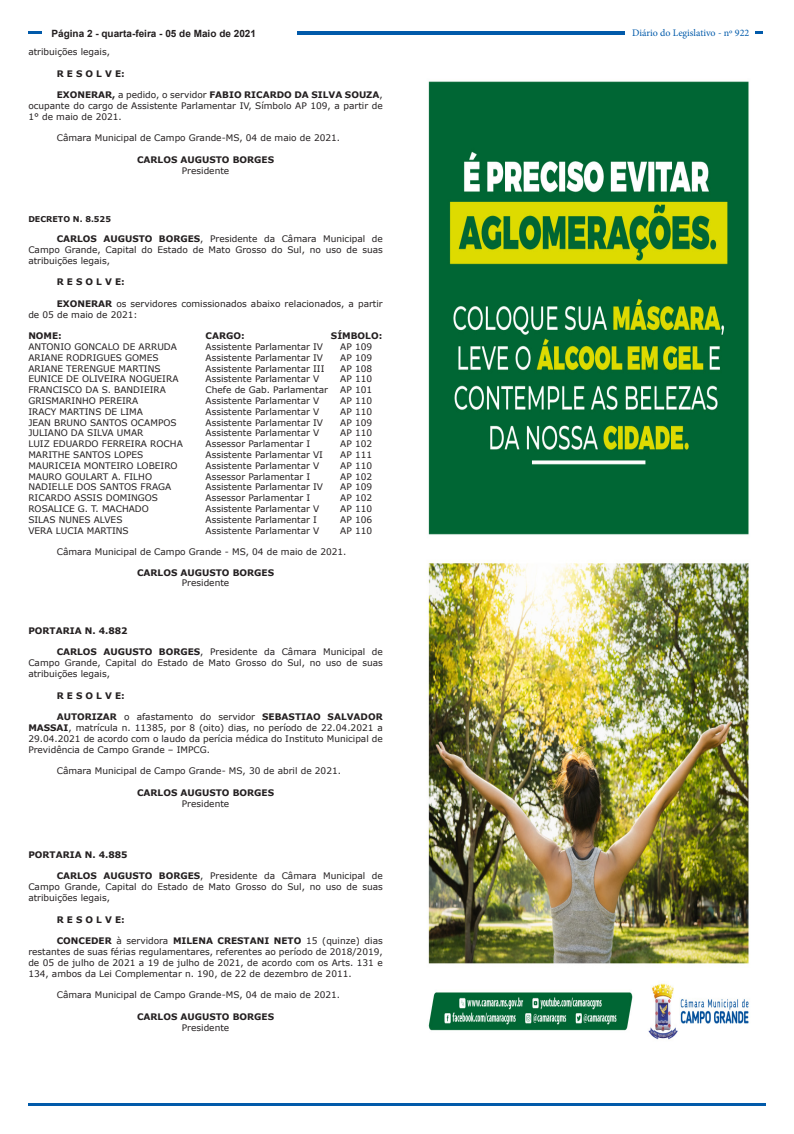
<style>
.page{position:relative;width:794px;height:1134px;background:#fff}
.page>*{position:absolute;margin:0;border:0;box-sizing:border-box;transform-origin:0 0}
.t1{font:700 10px "Arial";color:#231f20}
.t2{font:10px "Minion Pro";color:#015aaa}
.t3{font:9px/10.8px "Verdana";color:#231f20;text-align:justify}
.t4{font:700 9px "Verdana";color:#231f20}
.t5{font:700 8px "Verdana";color:#231f20}
.s1{font-weight:700}
</style>
<div class="page">
<svg style="left:28px;top:31px;width:13px;height:3px"></svg>
<hr style="left:28px;top:1103px;width:737px;height:3px;background:#015aaa">
<svg style="left:755px;top:31px;width:8px;height:3px"></svg>
<hr style="left:297px;top:31px;width:328px;height:3px;background:#015aaa">
<img style="left:428px;top:81px;width:321px;height:959px">
<p class="t1" style="left:51px;top:26px;width:206px">Página 2 - quarta-feira - 05 de Maio de 2021</p>
<p class="t2" style="left:632px;top:26px;width:119px">Diário do Legislativo - nº 922</p>
<p class="t3" style="left:28px;top:46px;width:83px">atribuições legais,</p>
<p class="t4" style="left:57px;top:67px;width:70px">R E S O L V E:</p>
<p class="t3" style="left:28px;top:90px;width:356px;text-indent:28px"><span class="s1">EXONERAR,</span> a pedido, o servidor <span class="s1">FABIO RICARDO DA SILVA SOUZA</span>, ocupante do cargo de Assistente Parlamentar IV, Símbolo AP 109, a partir de 1° de maio de 2021.</p>
<p class="t3" style="left:57px;top:133px;width:285px">Câmara Municipal de Campo Grande-MS, 04 de maio de 2021.</p>
<p class="t4" style="left:137px;top:153px;width:138px">CARLOS AUGUSTO BORGES</p>
<p class="t3" style="left:182px;top:165px;width:49px">Presidente</p>
<p class="t5" style="left:28px;top:213px;width:84px">DECRETO N. 8.525</p>
<p class="t3" style="left:28px;top:233px;width:356px;text-indent:28px"><span class="s1">CARLOS AUGUSTO BORGES</span>, Presidente da Câmara Municipal de Campo Grande, Capital do Estado de Mato Grosso do Sul, no uso de suas atribuições legais,</p>
<p class="t4" style="left:57px;top:276px;width:70px">R E S O L V E:</p>
<p class="t3" style="left:28px;top:298px;width:356px;text-indent:28px"><span class="s1">EXONERAR</span> os servidores comissionados abaixo relacionados, a partir de 05 de maio de 2021:</p>
<p class="t4" style="left:28px;top:330px;width:35px">NOME:</p>
<p class="t4" style="left:206px;top:330px;width:41px">CARGO:</p>
<p class="t4" style="left:331px;top:330px;width:53px">SÍMBOLO:</p>
<p class="t3" style="left:28px;top:341px;width:150px">ANTONIO GONCALO DE ARRUDA</p>
<p class="t3" style="left:206px;top:341px;width:119px">Assistente Parlamentar IV</p>
<p class="t3" style="left:340px;top:341px;width:33px">AP 109</p>
<p class="t3" style="left:28px;top:352px;width:132px">ARIANE RODRIGUES GOMES</p>
<p class="t3" style="left:206px;top:352px;width:119px">Assistente Parlamentar IV</p>
<p class="t3" style="left:340px;top:352px;width:33px">AP 109</p>
<p class="t3" style="left:28px;top:363px;width:134px">ARIANE TERENGUE MARTINS</p>
<p class="t3" style="left:206px;top:363px;width:120px">Assistente Parlamentar III</p>
<p class="t3" style="left:340px;top:363px;width:33px">AP 108</p>
<p class="t3" style="left:28px;top:374px;width:152px">EUNICE DE OLIVEIRA NOGUEIRA</p>
<p class="t3" style="left:206px;top:374px;width:115px">Assistente Parlamentar V</p>
<p class="t3" style="left:340px;top:374px;width:33px">AP 110</p>
<p class="t3" style="left:28px;top:384px;width:139px">FRANCISCO DA S. BANDIEIRA</p>
<p class="t3" style="left:206px;top:384px;width:124px">Chefe de Gab. Parlamentar</p>
<p class="t3" style="left:340px;top:384px;width:33px">AP 101</p>
<p class="t3" style="left:28px;top:395px;width:111px">GRISMARINHO PEREIRA</p>
<p class="t3" style="left:206px;top:395px;width:115px">Assistente Parlamentar V</p>
<p class="t3" style="left:340px;top:395px;width:33px">AP 110</p>
<p class="t3" style="left:28px;top:406px;width:116px">IRACY MARTINS DE LIMA</p>
<p class="t3" style="left:206px;top:406px;width:115px">Assistente Parlamentar V</p>
<p class="t3" style="left:340px;top:406px;width:33px">AP 110</p>
<p class="t3" style="left:28px;top:417px;width:150px">JEAN BRUNO SANTOS OCAMPOS</p>
<p class="t3" style="left:206px;top:417px;width:119px">Assistente Parlamentar IV</p>
<p class="t3" style="left:340px;top:417px;width:33px">AP 109</p>
<p class="t3" style="left:28px;top:428px;width:117px">JULIANO DA SILVA UMAR</p>
<p class="t3" style="left:206px;top:428px;width:115px">Assistente Parlamentar V</p>
<p class="t3" style="left:340px;top:428px;width:33px">AP 110</p>
<p class="t3" style="left:28px;top:438px;width:156px">LUIZ EDUARDO FERREIRA ROCHA</p>
<p class="t3" style="left:206px;top:438px;width:106px">Assessor Parlamentar I</p>
<p class="t3" style="left:340px;top:438px;width:33px">AP 102</p>
<p class="t3" style="left:28px;top:449px;width:116px">MARITHE SANTOS LOPES</p>
<p class="t3" style="left:206px;top:449px;width:119px">Assistente Parlamentar VI</p>
<p class="t3" style="left:340px;top:449px;width:33px">AP 111</p>
<p class="t3" style="left:28px;top:460px;width:151px">MAURICEIA MONTEIRO LOBEIRO</p>
<p class="t3" style="left:206px;top:460px;width:115px">Assistente Parlamentar V</p>
<p class="t3" style="left:340px;top:460px;width:33px">AP 110</p>
<p class="t3" style="left:28px;top:471px;width:125px">MAURO GOULART A. FILHO</p>
<p class="t3" style="left:206px;top:471px;width:106px">Assessor Parlamentar I</p>
<p class="t3" style="left:340px;top:471px;width:33px">AP 102</p>
<p class="t3" style="left:28px;top:482px;width:144px">NADIELLE DOS SANTOS FRAGA</p>
<p class="t3" style="left:206px;top:482px;width:119px">Assistente Parlamentar IV</p>
<p class="t3" style="left:340px;top:482px;width:33px">AP 109</p>
<p class="t3" style="left:28px;top:492px;width:131px">RICARDO ASSIS DOMINGOS</p>
<p class="t3" style="left:206px;top:492px;width:106px">Assessor Parlamentar I</p>
<p class="t3" style="left:340px;top:492px;width:33px">AP 102</p>
<p class="t3" style="left:28px;top:503px;width:122px">ROSALICE G. T. MACHADO</p>
<p class="t3" style="left:206px;top:503px;width:115px">Assistente Parlamentar V</p>
<p class="t3" style="left:340px;top:503px;width:33px">AP 110</p>
<p class="t3" style="left:28px;top:514px;width:96px">SILAS NUNES ALVES</p>
<p class="t3" style="left:206px;top:514px;width:113px">Assistente Parlamentar I</p>
<p class="t3" style="left:340px;top:514px;width:33px">AP 106</p>
<p class="t3" style="left:28px;top:525px;width:102px">VERA LUCIA MARTINS</p>
<p class="t3" style="left:206px;top:525px;width:115px">Assistente Parlamentar V</p>
<p class="t3" style="left:340px;top:525px;width:33px">AP 110</p>
<p class="t3" style="left:57px;top:546px;width:291px">Câmara Municipal de Campo Grande - MS, 04 de maio de 2021.</p>
<p class="t4" style="left:137px;top:566px;width:138px">CARLOS AUGUSTO BORGES</p>
<p class="t3" style="left:182px;top:578px;width:49px">Presidente</p>
<p class="t4" style="left:28px;top:624px;width:101px">PORTARIA N. 4.882</p>
<p class="t3" style="left:28px;top:647px;width:356px;text-indent:28px"><span class="s1">CARLOS AUGUSTO BORGES</span>, Presidente da Câmara Municipal de Campo Grande, Capital do Estado de Mato Grosso do Sul, no uso de suas atribuições legais,</p>
<p class="t4" style="left:57px;top:689px;width:70px">R E S O L V E:</p>
<p class="t3" style="left:28px;top:711px;width:356px;text-indent:28px"><span class="s1">AUTORIZAR</span> o afastamento do servidor <span class="s1">SEBASTIAO SALVADOR MASSAI</span>, matrícula n. 11385, por 8 (oito) dias, no período de 22.04.2021 a 29.04.2021 de acordo com o laudo da perícia médica do Instituto Municipal de Previdência de Campo Grande – IMPCG.</p>
<p class="t3" style="left:57px;top:765px;width:286px">Câmara Municipal de Campo Grande- MS, 30 de abril de 2021.</p>
<p class="t4" style="left:137px;top:786px;width:138px">CARLOS AUGUSTO BORGES</p>
<p class="t3" style="left:182px;top:798px;width:49px">Presidente</p>
<p class="t4" style="left:28px;top:848px;width:101px">PORTARIA N. 4.885</p>
<p class="t3" style="left:28px;top:871px;width:356px;text-indent:28px"><span class="s1">CARLOS AUGUSTO BORGES</span>, Presidente da Câmara Municipal de Campo Grande, Capital do Estado de Mato Grosso do Sul, no uso de suas atribuições legais,</p>
<p class="t4" style="left:57px;top:913px;width:70px">R E S O L V E:</p>
<p class="t3" style="left:28px;top:935px;width:356px;text-indent:28px"><span class="s1">CONCEDER</span> à servidora <span class="s1">MILENA CRESTANI NETO</span> 15 (quinze) dias restantes de suas férias regulamentares, referentes ao período de 2018/2019, de 05 de julho de 2021 a 19 de julho de 2021, de acordo com os Arts. 131 e 134, ambos da Lei Complementar n. 190, de 22 de dezembro de 2011.</p>
<p class="t3" style="left:57px;top:989px;width:285px">Câmara Municipal de Campo Grande-MS, 04 de maio de 2021.</p>
<p class="t4" style="left:137px;top:1010px;width:138px">CARLOS AUGUSTO BORGES</p>
<p class="t3" style="left:182px;top:1022px;width:49px">Presidente</p>
</div>
